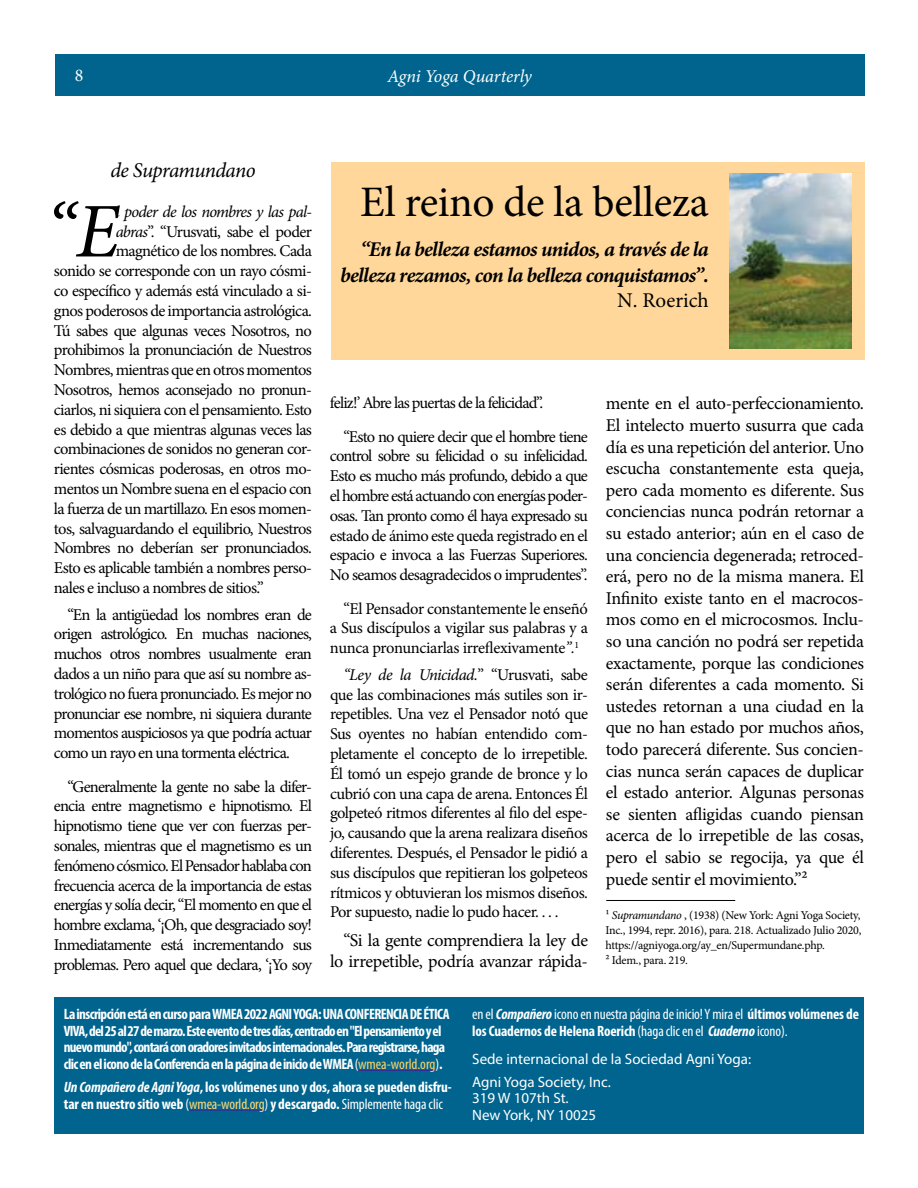
<style>
.page{position:relative;width:918px;height:1188px;background:#fff}
.page>*{position:absolute;margin:0;border:0;box-sizing:border-box;transform-origin:0 0}
.t1{font:italic 77.55px "Minion Pro";color:#000}
.t2{font:43.5px "Minion Pro";letter-spacing:-.01em;color:#000}
.t3{font:italic 700 21px/25.2px "Minion Pro";letter-spacing:-.03em;color:#000;text-align:right}
.t4{font:italic 21px "Minion Pro";letter-spacing:-.03em;color:#000}
.t5{font:21px "Minion Pro";color:#000}
.t6{font:18px/21.6px "Minion Pro";letter-spacing:-.02em;color:#000;text-align:right}
.t7{font:italic 18px "Minion Pro";letter-spacing:-.005em;color:#fff}
.t8{font:18px "Minion Pro";color:#fff}
.t9{font:16.5px/19.8px "Minion Pro";letter-spacing:-.04em;color:#000;text-align:justify}
.t10{font:italic 16.5px "Minion Pro";letter-spacing:-.045em;color:#000}
.t11{font:700 condensed 15px/16.5px "Myriad Pro";letter-spacing:-.04em;color:#fff}
.t12{font:700 condensed 15px/16.5px "Myriad Pro";letter-spacing:-.01em;color:#fff}
.t13{font:condensed 15px/16.5px "Myriad Pro";letter-spacing:-.01em;color:#fff}
.t14{font:15px/23.2px "Myriad Pro";color:#fff}
.t15{font:12px/15px "Minion Pro";letter-spacing:-.02em;color:#000}
.s1{font-style:italic}
.s2{font-weight:400}
.s3{font-weight:400;color:#ffd363}
.s4{font-weight:400;color:#ffd976}
.s5{font-weight:700;font-style:italic}
.s6{font-weight:700}
</style>
<div class="page">
<div style="left:55px;top:54px;width:810px;height:41px;background:#00648e"></div>
<hr style="left:606px;top:900px;width:129px;height:1px;background:#000">
<div style="left:331px;top:162px;width:534px;height:198px;background:#ffd79a"></div>
<img style="left:729px;top:173px;width:122px;height:176px">
<div style="left:54px;top:997px;width:810px;height:137px;background:#00648e"></div>
<hr style="left:358px;top:1070px;width:78px;height:1px;background:#2e3092">
<hr style="left:189px;top:1110px;width:76px;height:1px;background:#2e3092">
<p class="t8" style="left:75px;top:63px;width:10px">8</p>
<p class="t7" style="left:388px;top:64px;width:146px">Agni Yoga Quarterly</p>
<p class="t4" style="left:110px;top:156px;width:147px">de Supramundano</p>
<h1 class="t1" style="left:45px;top:179px;width:75px">“E</h1>
<p class="t10" style="left:116px;top:200px;width:198px">l poder de los nombres y las pal-</p>
<p class="t9" style="left:116px;top:222px;width:198px"><span class="s1">abras</span>”. “Urusvati, sabe el poder</p>
<p class="t9" style="left:116px;top:241px;width:198px">magnético de los nombres. Cada</p>
<p class="t9" style="left:54px;top:261px;width:259px">sonido se corresponde con un rayo cósmi-</p>
<p class="t9" style="left:54px;top:281px;width:260px">co específico y además está vinculado a si-</p>
<p class="t9" style="left:54px;top:301px;width:260px">gnos poderosos de importancia astrológica.</p>
<p class="t9" style="left:54px;top:321px;width:260px">Tú sabes que algunas veces Nosotros, no</p>
<p class="t9" style="left:54px;top:340px;width:260px">prohibimos la pronunciación de Nuestros</p>
<p class="t9" style="left:54px;top:360px;width:260px">Nombres, mientras que en otros momentos</p>
<p class="t9" style="left:54px;top:380px;width:259px">Nosotros, hemos aconsejado no pronun-</p>
<p class="t9" style="left:54px;top:400px;width:260px">ciarlos, ni siquiera con el pensamiento. Esto</p>
<p class="t9" style="left:54px;top:420px;width:260px">es debido a que mientras algunas veces las</p>
<p class="t9" style="left:54px;top:439px;width:259px">combinaciones de sonidos no generan cor-</p>
<p class="t9" style="left:54px;top:459px;width:260px">rientes cósmicas poderosas, en otros mo-</p>
<p class="t9" style="left:54px;top:479px;width:259px">mentos un Nombre suena en el espacio con</p>
<p class="t9" style="left:54px;top:499px;width:260px">la fuerza de un martillazo. En esos momen-</p>
<p class="t9" style="left:54px;top:519px;width:259px">tos, salvaguardando el equilibrio, Nuestros</p>
<p class="t9" style="left:54px;top:538px;width:259px">Nombres no deberían ser pronunciados.</p>
<p class="t9" style="left:54px;top:558px;width:260px">Esto es aplicable también a nombres perso-</p>
<p class="t9" style="left:54px;top:578px;width:211px">nales e incluso a nombres de sitios.”</p>
<p class="t9" style="left:54px;top:605px;width:260px;text-indent:13px">“En la antigüedad los nombres eran de origen astrológico. En muchas naciones, muchos otros nombres usualmente eran dados a un niño para que así su nombre as&shy;trológico no fuera pronunciado. Es mejor no pronunciar ese nombre, ni siquiera durante momentos auspiciosos ya que podría actuar como un rayo en una tormenta eléctrica.</p>
<p class="t9" style="left:54px;top:776px;width:260px;text-indent:13px">“Generalmente la gente no sabe la difer&shy;encia entre magnetismo e hipnotismo. El hipnotismo tiene que ver con fuerzas per&shy;sonales, mientras que el magnetismo es un fenómeno cósmico. El Pensador hablaba con frecuencia acerca de la importancia de estas energías y solía decir, “El momento en que el hombre exclama, ‘¡Oh, que desgraciado soy!<br>Inmediatamente está incrementando sus problemas. Pero aquel que declara, ‘¡Yo soy</p>
<h2 class="t2" style="left:360px;top:173px;width:350px">El reino de la belleza</h2>
<p class="t3" style="left:340px;top:237px;width:370px">“En la belleza estamos unidos, a través de la belleza rezamos, con la belleza conquistamos”.</p>
<p class="t5" style="left:617px;top:286px;width:93px">N. Roerich</p>
<p class="t9" style="left:343px;top:387px;width:246px;line-height:33.3px;text-indent:-13px">feliz!’ Abre las puertas de la felicidad”.<br>“Esto no quiere decir que el hombre tiene</p>
<p class="t9" style="left:330px;top:446px;width:260px">control sobre su felicidad o su infelicidad.<br>Esto es mucho más profundo, debido a que el hombre está actuando con energías poder&shy;osas. Tan pronto como él haya expresado su estado de ánimo este queda registrado en el espacio e invoca a las Fuerzas Superiores.<br>No seamos desagradecidos o imprudentes”.</p>
<p class="t9" style="left:330px;top:598px;width:260px;text-indent:13px">“El Pensador constantemente le enseñó a Sus discípulos a vigilar sus palabras y a nunca pronunciarlas irreflexivamente<span class="s1">”.</span><sup>1</sup></p>
<p class="t9" style="left:330px;top:665px;width:260px;text-indent:13px"><span class="s1">“Ley de la Unicidad.</span>” “Urusvati, sabe que las combinaciones más sutiles son ir&shy;repetibles. Una vez el Pensador notó que Sus oyentes no habían entendido com&shy;pletamente el concepto de lo irrepetible.<br>Él tomó un espejo grande de bronce y lo cubrió con una capa de arena. Entonces Él golpeteó ritmos diferentes al filo del espe&shy;jo, causando que la arena realizara diseños diferentes. Después, el Pensador le pidió a sus discípulos que repitieran los golpeteos rítmicos y obtuvieran los mismos diseños.<br>Por supuesto, nadie lo pudo hacer. . . .</p>
<p class="t6" style="left:330px;top:929px;width:260px">“Si la gente comprendiera la ley de lo irrepetible, podría avanzar rápida-</p>
<p class="t6" style="left:606px;top:393px;width:260px;text-align:justify">mente en el auto-perfeccionamiento.<br>El intelecto muerto susurra que cada día es una repetición del anterior. Uno escucha constantemente esta queja, pero cada momento es diferente. Sus conciencias nunca podrán retornar a su estado anterior; aún en el caso de una conciencia degenerada; retroced&shy;erá, pero no de la misma manera. El Infinito existe tanto en el macrocos&shy;mos como en el microcosmos. Inclu&shy;so una canción no podrá ser repetida exactamente, porque las condiciones serán diferentes a cada momento. Si ustedes retornan a una ciudad en la que no han estado por muchos años, todo parecerá diferente. Sus concien&shy;cias nunca serán capaces de duplicar el estado anterior. Algunas personas se sienten afligidas cuando piensan acerca de lo irrepetible de las cosas, pero el sabio se regocija, ya que él puede sentir el movimiento.”2</p>
<p class="t15" style="left:606px;top:908px;width:258px">1 <span class="s1">Supramundano</span> , (1938) (New York: Agni Yoga Society, Inc., 1994, repr. 2016), para. 218. Actualizado Julio 2020, https://agniyoga.org/ay_en/Supermundane.php.<br>2 Idem., para. 219.</p>
<p class="t11" style="left:64px;top:1006px;width:387px">La inscripción está en curso para WMEA 2022 AGNI YOGA: UNA CONFERENCIA DE ÉTICA VIVA, del 25 al 27 de marzo. Este evento de tres días, centrado en "El pensamiento y el nuevo mundo", contará con oradores invitados internacionales. Para registrarse, haga clic en el icono de la Conferencia en la página de inicio de WMEA <span class="s2">(</span><span class="s3">wmea-world.org</span><span class="s2">)</span>.</p>
<p class="t12" style="left:64px;top:1079px;width:389px"><span class="s1">Un Compañero de Agni Yoga</span>, los volúmenes uno y dos, ahora se pueden disfru&shy;tar en nuestro sitio web <span class="s2">(</span><span class="s4">wmea-world.org</span><span class="s2">)</span> y descargado. <span class="s2">Simplemente haga clic</span></p>
<p class="t13" style="left:472px;top:1006px;width:388px">en el <span class="s5">Compañero</span> icono en nuestra página de inicio! Y mira el <span class="s6">últimos volúmenes de los Cuadernos de Helena Roerich</span> (haga clic en el <span class="s5">Cuaderno</span> icono).</p>
<p class="t14" style="left:472px;top:1047px;width:281px">Sede internacional de la Sociedad Agni Yoga:<br>Agni Yoga Society, Inc.</p>
<p class="t14" style="left:472px;top:1090px;width:126px;line-height:16.5px">319 W 107th St.<br>New York, NY 10025</p>
</div>
